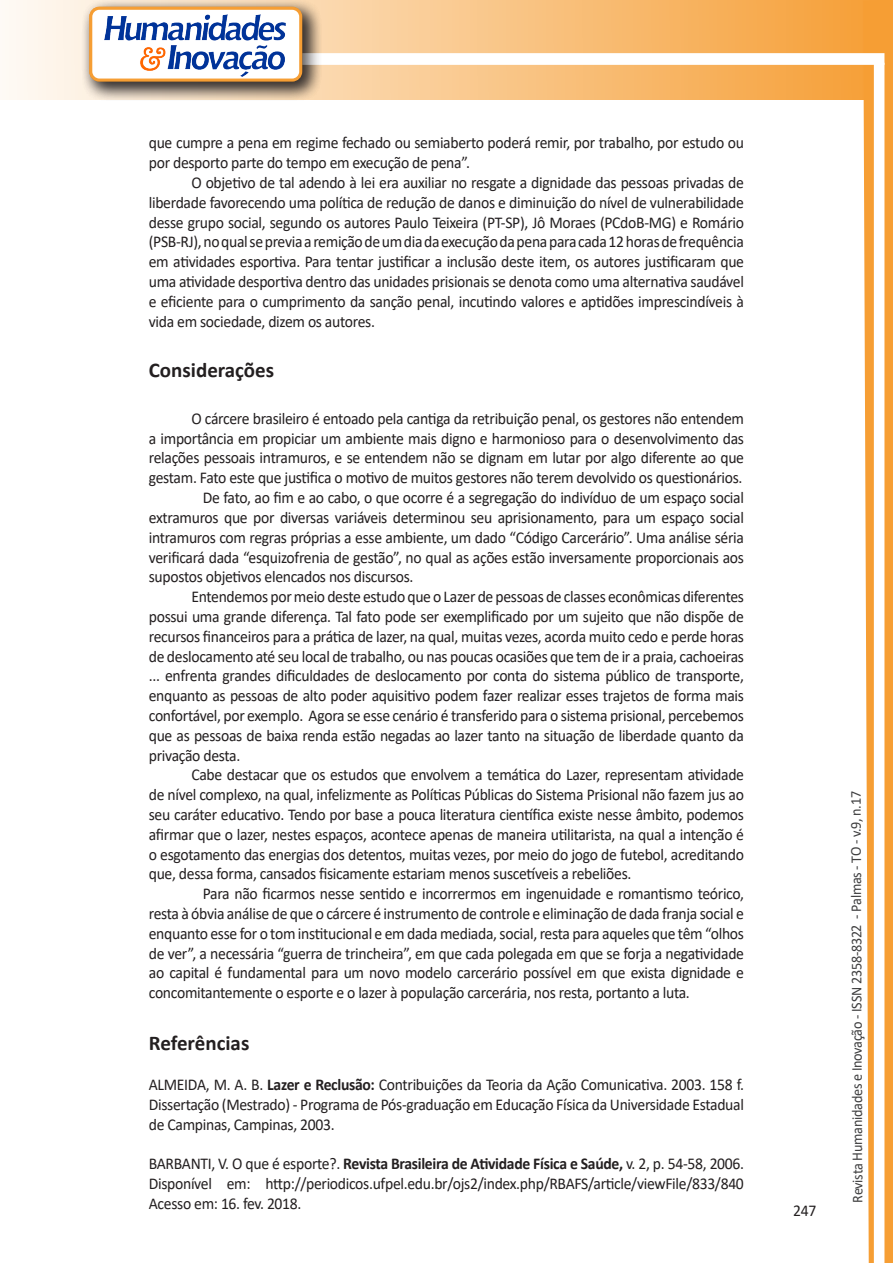
<style>
.page{position:relative;width:893px;height:1263px;background:#fff}
.page>*{position:absolute;margin:0;border:0;box-sizing:border-box;transform-origin:0 0}
.Titulo_2{font:700 21px "Calibri";color:#231f20}
.texto{font:16.5px/19.8px "Calibri";letter-spacing:-.02em;color:#231f20;text-align:justify;scale:.95 1}
.t1{font:15px "Calibri";letter-spacing:-.025em;color:#3e3e3f;scale:.95 1}
.s1{font-weight:700}
</style>
<div class="page">
<svg style="left:5px;top:0;width:858px;height:100px;background:#f9c484"></svg>
<div style="left:302px;top:53px;width:582px;height:12px;background:#fff;border:2px solid #fff"></div>
<svg style="left:863px;top:0;width:30px;height:1263px"></svg>
<div style="left:81px;top:0;width:241px;height:102px;background:#231f20;opacity:.75"></div>
<div style="left:91px;top:8px;width:210px;height:72px;background:#fff;border-radius:9px"></div>
<img style="left:104px;top:14px;width:181px;height:62px">
<div style="left:89px;top:7px;width:213px;height:75px;border:3px solid #f69e34;border-radius:9px"></div>
<p class="texto" style="left:149px;top:133px;width:628px">que cumpre a pena em regime fechado ou semiaberto poderá remir, por trabalho, por estudo ou por desporto parte do tempo em execução de pena”.</p>
<p class="texto" style="left:149px;top:172px;width:628px;text-indent:43px">O objetivo de tal adendo à lei era auxiliar no resgate a dignidade das pessoas privadas de liberdade favorecendo uma política de redução de danos e diminuição do nível de vulnerabilidade desse grupo social, segundo os autores Paulo Teixeira (PT-SP), Jô Moraes (PCdoB-MG) e Romário (PSB-RJ), no qual se previa a remição de um dia da execução da pena para cada 12 horas de frequência em atividades esportiva. Para tentar justificar a inclusão deste item, os autores justificaram que uma atividade desportiva dentro das unidades prisionais se denota como uma alternativa saudável e eficiente para o cumprimento da sanção penal, incutindo valores e aptidões imprescindíveis à vida em sociedade, dizem os autores.</p>
<p class="Titulo_2" style="left:149px;top:355px;width:127px">Considerações</p>
<p class="texto" style="left:149px;top:408px;width:628px;text-indent:43px">O cárcere brasileiro é entoado pela cantiga da retribuição penal, os gestores não entendem a importância em propiciar um ambiente mais digno e harmonioso para o desenvolvimento das relações pessoais intramuros, e se entendem não se dignam em lutar por algo diferente ao que gestam. Fato este que justifica o motivo de muitos gestores não terem devolvido os questionários.</p>
<p class="texto" style="left:149px;top:487px;width:628px;text-indent:54px">De fato, ao fim e ao cabo, o que ocorre é a segregação do indivíduo de um espaço social extramuros que por diversas variáveis determinou seu aprisionamento, para um espaço social intramuros com regras próprias a esse ambiente, um dado “Código Carcerário”. Uma análise séria verificará dada “esquizofrenia de gestão”, no qual as ações estão inversamente proporcionais aos supostos objetivos elencados nos discursos.</p>
<p class="texto" style="left:149px;top:586px;width:628px;text-indent:43px">Entendemos por meio deste estudo que o Lazer de pessoas de classes econômicas diferentes possui uma grande diferença. Tal fato pode ser exemplificado por um sujeito que não dispõe de recursos financeiros para a prática de lazer, na qual, muitas vezes, acorda muito cedo e perde horas de deslocamento até seu local de trabalho, ou nas poucas ocasiões que tem de ir a praia, cachoeiras ... enfrenta grandes dificuldades de deslocamento por conta do sistema público de transporte, enquanto as pessoas de alto poder aquisitivo podem fazer realizar esses trajetos de forma mais confortável, por exemplo. Agora se esse cenário é transferido para o sistema prisional, percebemos que as pessoas de baixa renda estão negadas ao lazer tanto na situação de liberdade quanto da privação desta.</p>
<p class="texto" style="left:149px;top:764px;width:628px;text-indent:43px">Cabe destacar que os estudos que envolvem a temática do Lazer, representam atividade de nível complexo, na qual, infelizmente as Políticas Públicas do Sistema Prisional não fazem jus ao seu caráter educativo. Tendo por base a pouca literatura científica existe nesse âmbito, podemos afirmar que o lazer, nestes espaços, acontece apenas de maneira utilitarista, na qual a intenção é o esgotamento das energias dos detentos, muitas vezes, por meio do jogo de futebol, acreditando que, dessa forma, cansados fisicamente estariam menos suscetíveis a rebeliões.</p>
<p class="texto" style="left:149px;top:883px;width:628px;text-indent:54px">Para não ficarmos nesse sentido e incorrermos em ingenuidade e romantismo teórico, resta à óbvia análise de que o cárcere é instrumento de controle e eliminação de dada franja social e enquanto esse for o tom institucional e em dada mediada, social, resta para aqueles que têm “olhos de ver”, a necessária “guerra de trincheira”, em que cada polegada em que se forja a negatividade ao capital é fundamental para um novo modelo carcerário possível em que exista dignidade e concomitantemente o esporte e o lazer à população carcerária, nos resta, portanto a luta.</p>
<p class="Titulo_2" style="left:149px;top:1028px;width:102px">Referências</p>
<p class="texto" style="left:149px;top:1074px;width:628px">ALMEIDA, M. A. B. <span class="s1">Lazer e Reclusão:</span> Contribuições da Teoria da Ação Comunicativa. 2003. 158 f.<br>Dissertação (Mestrado) - Programa de Pós-graduação em Educação Física da Universidade Estadual de Campinas, Campinas, 2003.</p>
<p class="texto" style="left:149px;top:1153px;width:628px">BARBANTI, V. O que é esporte?. <span class="s1">Revista Brasileira de Atividade Física e Saúde,</span> v. 2, p. 54-58, 2006.<br>Disponível em: http://periodicos.ufpel.edu.br/ojs2/index.php/RBAFS/article/viewFile/833/840<br>Acesso em: 16. fev. 2018.</p>
<p class="texto" style="left:793px;top:1200px;width:26px">247</p>
<p class="t1" style="left:846px;top:1203px;width:435px;rotate:-90deg">Revista Humanidades e Inovação - ISSN 2358-8322 - Palmas - TO - v.9, n.17</p>
</div>
